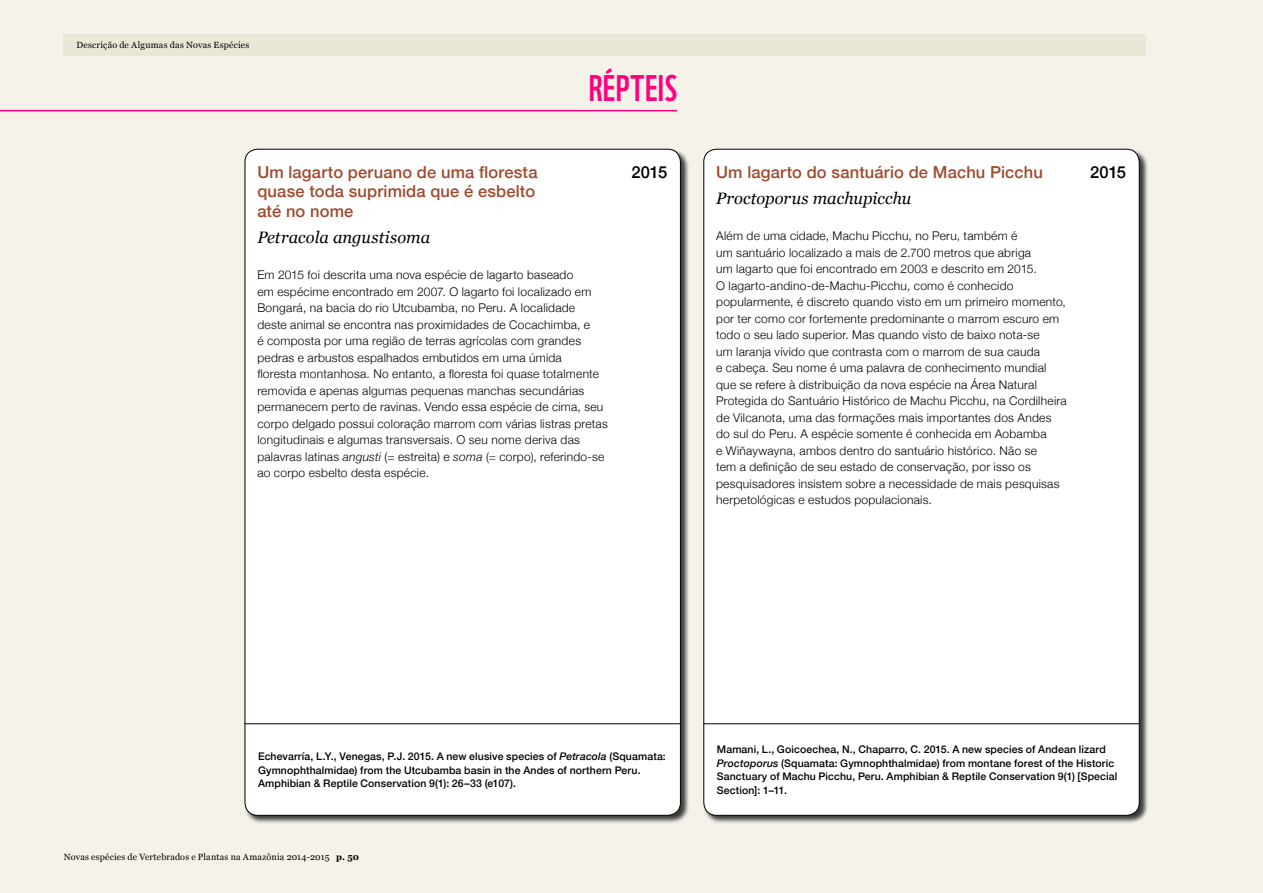
<style>
.page{position:relative;width:1263px;height:893px;background:#f4f2e9}
.page>*{position:absolute;margin:0;border:0;box-sizing:border-box;transform-origin:0 0}
.t1{font:36px "WWF";letter-spacing:.015em;color:#ff007e}
.t2{font:500 16.5px/19.5px "Helvetica Neue";letter-spacing:.01em;color:#a04a2d}
.t3{font:italic 16.5px "Georgia";color:#000}
.t4{font:500 16.5px "Helvetica Neue";letter-spacing:-.005em;color:#000}
.t5{font:300 12px/16.5px "Helvetica Neue";letter-spacing:.02em;color:#000}
.t6{font:500 10.5px/13.5px "Helvetica Neue";letter-spacing:.01em;color:#000}
.t7{font:9px "Georgia";letter-spacing:.02em;color:#000}
.s1{font-style:italic}
.s2{font-weight:700}
</style>
<div class="page">
<div style="left:64px;top:34px;width:1082px;height:21px;background:#e9e8d7"></div>
<hr style="left:0;top:110px;width:677px;height:1px;background:#ff007e">
<div style="left:244px;top:149px;width:446px;height:676px;background:#000;opacity:.75"></div>
<div style="left:245px;top:149px;width:435px;height:666px;background:#fff;border-radius:13px"></div>
<div style="left:703px;top:149px;width:445px;height:676px;background:#000;opacity:.75"></div>
<div style="left:704px;top:149px;width:435px;height:666px;background:#fff;border-radius:13px"></div>
<hr style="left:244px;top:723px;width:436px;height:1px;background:#000">
<hr style="left:703px;top:723px;width:436px;height:1px;background:#000">
<p class="t7" style="left:77px;top:38px;width:174px">Descrição de Algumas das Novas Espécies</p>
<h1 class="t1" style="left:589px;top:60px;width:90px">RÉPTEIS</h1>
<h2 class="t2" style="left:257px;top:161px;width:282px">Um lagarto peruano de uma floresta quase toda suprimida que é esbelto até no nome</h2>
<h2 class="t3" style="left:257px;top:226px;width:174px">Petracola angustisoma</h2>
<p class="t5" style="left:257px;top:266px;width:352px">Em 2015 foi descrita uma nova espécie de lagarto baseado<br>em espécime encontrado em 2007. O lagarto foi localizado em Bongará, na bacia do rio Utcubamba, no Peru. A localidade<br>deste animal se encontra nas proximidades de Cocachimba, e<br>é composta por uma região de terras agrícolas com grandes pedras e arbustos espalhados embutidos em uma úmida<br>floresta montanhosa. No entanto, a floresta foi quase totalmente removida e apenas algumas pequenas manchas secundárias permanecem perto de ravinas. Vendo essa espécie de cima, seu corpo delgado possui coloração marrom com várias listras pretas longitudinais e algumas transversais. O seu nome deriva das palavras latinas <span class="s1">angusti</span> (= estreita) e <span class="s1">soma</span> (= corpo), referindo-se ao corpo esbelto desta espécie.</p>
<h2 class="t2" style="left:716px;top:161px;width:328px">Um lagarto do santuário de Machu Picchu</h2>
<h2 class="t3" style="left:716px;top:187px;width:197px">Proctoporus machupicchu</h2>
<p class="t5" style="left:716px;top:227px;width:352px">Além de uma cidade, Machu Picchu, no Peru, também é<br>um santuário localizado a mais de 2.700 metros que abriga<br>um lagarto que foi encontrado em 2003 e descrito em 2015.<br>O lagarto-andino-de-Machu-Picchu, como é conhecido popularmente, é discreto quando visto em um primeiro momento, por ter como cor fortemente predominante o marrom escuro em todo o seu lado superior. Mas quando visto de baixo nota-se<br>um laranja vívido que contrasta com o marrom de sua cauda<br>e cabeça. Seu nome é uma palavra de conhecimento mundial que se refere à distribuição da nova espécie na Área Natural Protegida do Santuário Histórico de Machu Picchu, na Cordilheira de Vilcanota, uma das formações mais importantes dos Andes do sul do Peru. A espécie somente é conhecida em Aobamba<br>e Wiñaywayna, ambos dentro do santuário histórico. Não se<br>tem a definição de seu estado de conservação, por isso os pesquisadores insistem sobre a necessidade de mais pesquisas herpetológicas e estudos populacionais.</p>
<h2 class="t4" style="left:631px;top:159px;width:37px">2015</h2>
<h2 class="t4" style="left:1090px;top:159px;width:37px">2015</h2>
<p class="t6" style="left:258px;top:749px;width:409px">Echevarría, L.Y., Venegas, P.J. 2015. A new elusive species of <span class="s1">Petracola</span> (Squamata:<br>Gymnophthalmidae) from the Utcubamba basin in the Andes of northern Peru.<br>Amphibian &amp; Reptile Conservation 9(1): 26–33 (e107).</p>
<p class="t6" style="left:717px;top:742px;width:402px">Mamani, L., Goicoechea, N., Chaparro, C. 2015. A new species of Andean lizard <span class="s1">Proctoporus</span> (Squamata: Gymnophthalmidae) from montane forest of the Historic Sanctuary of Machu Picchu, Peru. Amphibian &amp; Reptile Conservation 9(1) [Special Section]: 1–11.</p>
<p class="t7" style="left:64px;top:851px;width:297px">Novas espécies de Vertebrados e Plantas na Amazônia 2014-2015 <span class="s2">p. 50</span></p>
</div>
